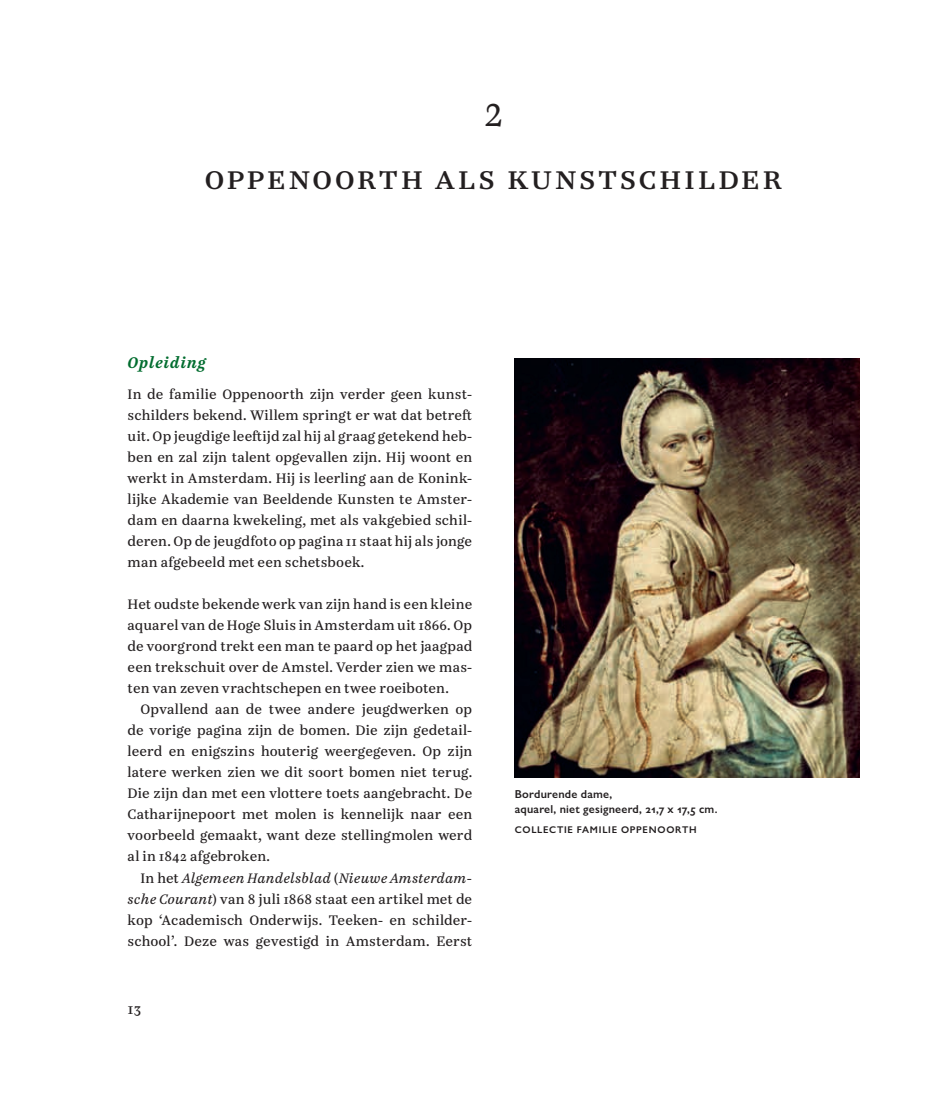
<style>
.page{position:relative;width:936px;height:1106px;background:#fff}
.page>*{position:absolute;margin:0;border:0;box-sizing:border-box;transform-origin:0 0}
.t1{font:31.5px "Casus Pro";letter-spacing:.075em;color:#231f20}
.t2{font:31.5px "Casus Pro";color:#231f20}
.t3{font:italic 700 15px "Casus Pro";letter-spacing:.04em;color:#006c2e}
.t4{font:15px "Casus Pro";color:#231f20}
.t5{font:13.5px/21px "Casus Pro";letter-spacing:.015em;color:#231f20;text-align:justify}
.t6{font:600 11.55px/15px "Gill Sans Nova";letter-spacing:.02em;color:#231f20}
.t7{font:600 9.75px "Gill Sans Nova";letter-spacing:.075em;color:#231f20}
.s1{font-style:italic}
</style>
<div class="page">
<img style="left:514px;top:359px;width:345px;height:418px">
<h1 class="t2" style="left:483px;top:94px;width:21px">2</h1>
<h1 class="t1" style="left:204px;top:157px;width:579px">oppenoorth als kunstschilder</h1>
<p class="t3" style="left:128px;top:352px;width:79px">Opleiding</p>
<p class="t5" style="left:128px;top:383px;width:346px">In de familie Oppenoorth zijn verder geen kunst&shy;schilders bekend. Willem springt er wat dat betreft uit. Op jeugdige leeftijd zal hij al graag getekend heb&shy;ben en zal zijn talent opgevallen zijn. Hij woont en werkt in Amsterdam. Hij is leerling aan de Konink&shy;lijke Akademie van Beeldende Kunsten te Amster&shy;dam en daarna kwekeling, met als vakgebied schil&shy;deren. Op de jeugdfoto op pagina 11 staat hij als jonge man afgebeeld met een schetsboek.</p>
<p class="t5" style="left:128px;top:593px;width:346px">Het oudste bekende werk van zijn hand is een kleine aquarel van de Hoge Sluis in Amsterdam uit 1866. Op de voorgrond trekt een man te paard op het jaagpad een trekschuit over de Amstel. Verder zien we mas&shy;ten van zeven vrachtschepen en twee roeiboten.</p>
<p class="t5" style="left:128px;top:699px;width:346px;text-indent:13px">Opvallend aan de twee andere jeugdwerken op de vorige pagina zijn de bomen. Die zijn gedetail&shy;leerd en enigszins houterig weergegeven. Op zijn latere werken zien we dit soort bomen niet terug.<br>Die zijn dan met een vlottere toets aangebracht. De Catharijnepoort met molen is kennelijk naar een voorbeeld gemaakt, want deze stellingmolen werd al in 1842 afgebroken.</p>
<p class="t5" style="left:128px;top:867px;width:346px;text-indent:13px">In het <span class="s1">Algemeen Handelsblad</span> (<span class="s1">Nieuwe Amsterdam&shy;sche Courant</span>) van 8 juli 1868 staat een artikel met de kop ‘Academisch Onderwijs. Teeken- en schilder&shy;school’. Deze was gevestigd in Amsterdam. Eerst</p>
<p class="t4" style="left:128px;top:998px;width:15px">13</p>
<p class="t6" style="left:514px;top:786px;width:204px">Bordurende dame,<br>aquarel, niet gesigneerd, 21,7 x 17,5 cm.</p>
<p class="t7" style="left:514px;top:823px;width:183px">COLLECTIE FAMILIE OPPENOORTH</p>
</div>
